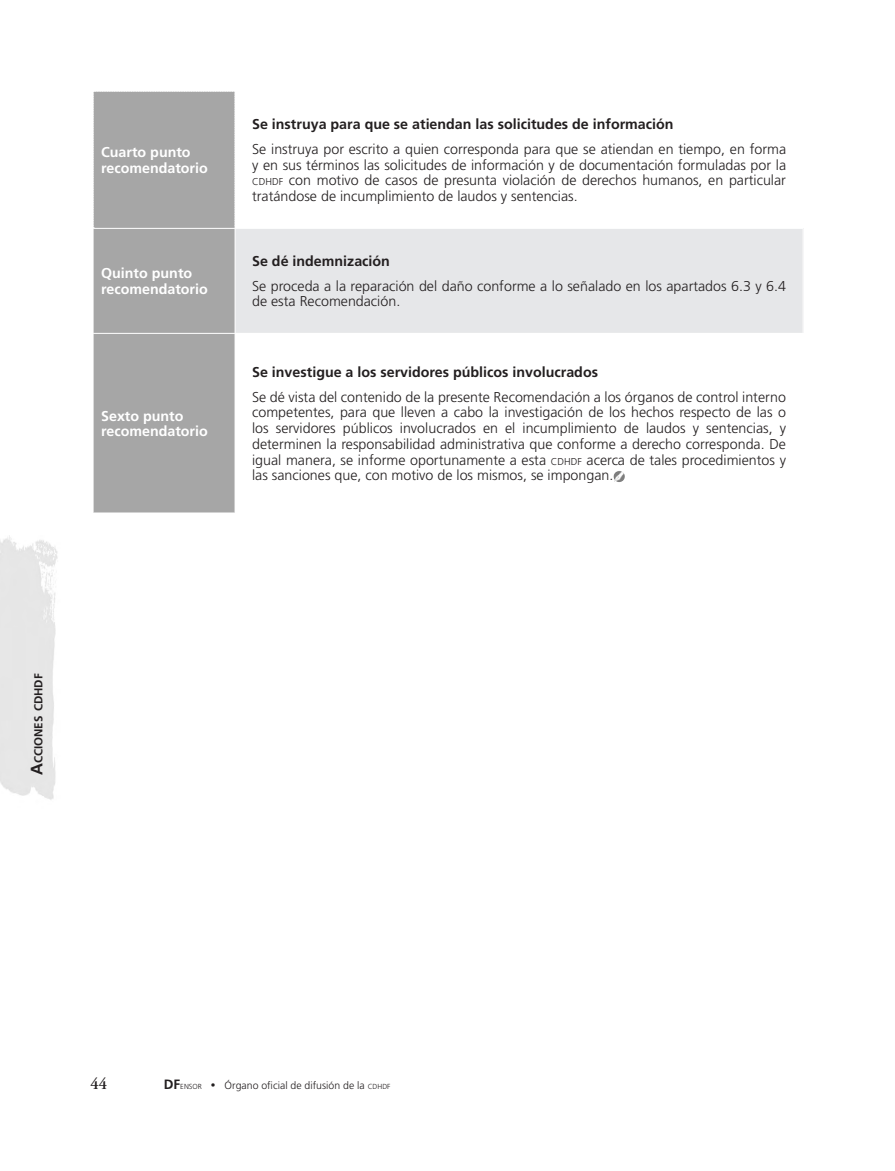
<style>
.page{position:relative;width:895px;height:1171px;background:#fff}
.page>*{position:absolute;margin:0;border:0;box-sizing:border-box;transform-origin:0 0}
.t1{font:600 16.5px "Adobe Garamond";color:#231f20}
.t2{font:300 14.25px/15.8px "Frutiger LT Std";color:#231f20;text-align:justify}
.t3{font:700 14.25px "Frutiger LT Std";color:#231f20}
.t4{font:700 14.25px/15.8px "Frutiger LT Std";color:#fff}
.t5{font:700 11.55px "Frutiger";color:#231f20}
.t6{font:300 10.5px "Frutiger LT Std";color:#231f20}
.s1{font-size:10.05px}
.s2{font-size:16.5px}
.s3{font-family:"Frutiger";font-weight:700;font-size:13.5px}
.s4{font-size:7.35px}
.s5{font-family:"Adobe Garamond";font-weight:400;font-size:12px}
</style>
<div class="page">
<img style="left:0;top:535px;width:58px;height:265px">
<div style="left:94px;top:229px;width:141px;height:283px;background:#a6a6a6"></div>
<div style="left:235px;top:228px;width:568px;height:105px;background:#e6e7e9"></div>
<div style="left:93px;top:91px;width:142px;height:137px;background:#a6a6a6"></div>
<hr style="left:93px;top:228px;width:710px;height:1px;background:#fff">
<hr style="left:93px;top:333px;width:710px;height:1px;background:#fff">
<hr style="left:235px;top:229px;width:1px;height:104px;background:#fff">
<hr style="left:802px;top:229px;width:1px;height:104px;background:#fff">
<svg style="left:613px;top:471px;width:12px;height:11px"></svg>
<p class="t4" style="left:101px;top:144px;width:108px">Cuarto punto recomendatorio</p>
<p class="t4" style="left:101px;top:265px;width:108px">Quinto punto recomendatorio</p>
<p class="t4" style="left:101px;top:408px;width:108px">Sexto punto recomendatorio</p>
<p class="t3" style="left:252px;top:116px;width:423px">Se instruya para que se atiendan las solicitudes de información</p>
<p class="t2" style="left:252px;top:141px;width:535px">Se instruya por escrito a quien corresponda para que se atiendan en tiempo, en forma y en sus términos las solicitudes de información y de documentación formuladas por la <span class="s1">cdhdf</span> con motivo de casos de presunta violación de derechos humanos, en particular tratándose de incumplimiento de laudos y sentencias.</p>
<p class="t3" style="left:252px;top:252px;width:139px">Se dé indemnización</p>
<p class="t2" style="left:252px;top:278px;width:534px">Se proceda a la reparación del daño conforme a lo señalado en los apartados 6.3 y 6.4 de esta Recomendación.</p>
<p class="t3" style="left:252px;top:363px;width:347px">Se investigue a los servidores públicos involucrados</p>
<p class="t2" style="left:252px;top:389px;width:535px">Se dé vista del contenido de la presente Recomendación a los órganos de control interno competentes, para que lleven a cabo la investigación de los hechos respecto de las o los servidores públicos involucrados en el incumplimiento de laudos y sentencias, y determinen la responsabilidad administrativa que conforme a derecho corresponda. De igual manera, se informe oportunamente a esta <span class="s1">cdhdf</span> acerca de tales procedimientos y las sanciones que, con motivo de los mismos, se impongan.</p>
<p class="t5" style="left:32px;top:775px;width:102px;rotate:-90deg"><span class="s2">A</span>cciones cdhdf</p>
<p class="t1" style="left:91px;top:1074px;width:18px">44</p>
<p class="t6" style="left:164px;top:1079px;width:228px"><span class="s3">DF</span><span class="s4">ensor</span> <span class="s5">•</span> Órgano oficial de difusión de la <span class="s4">cdhdf</span></p>
</div>
